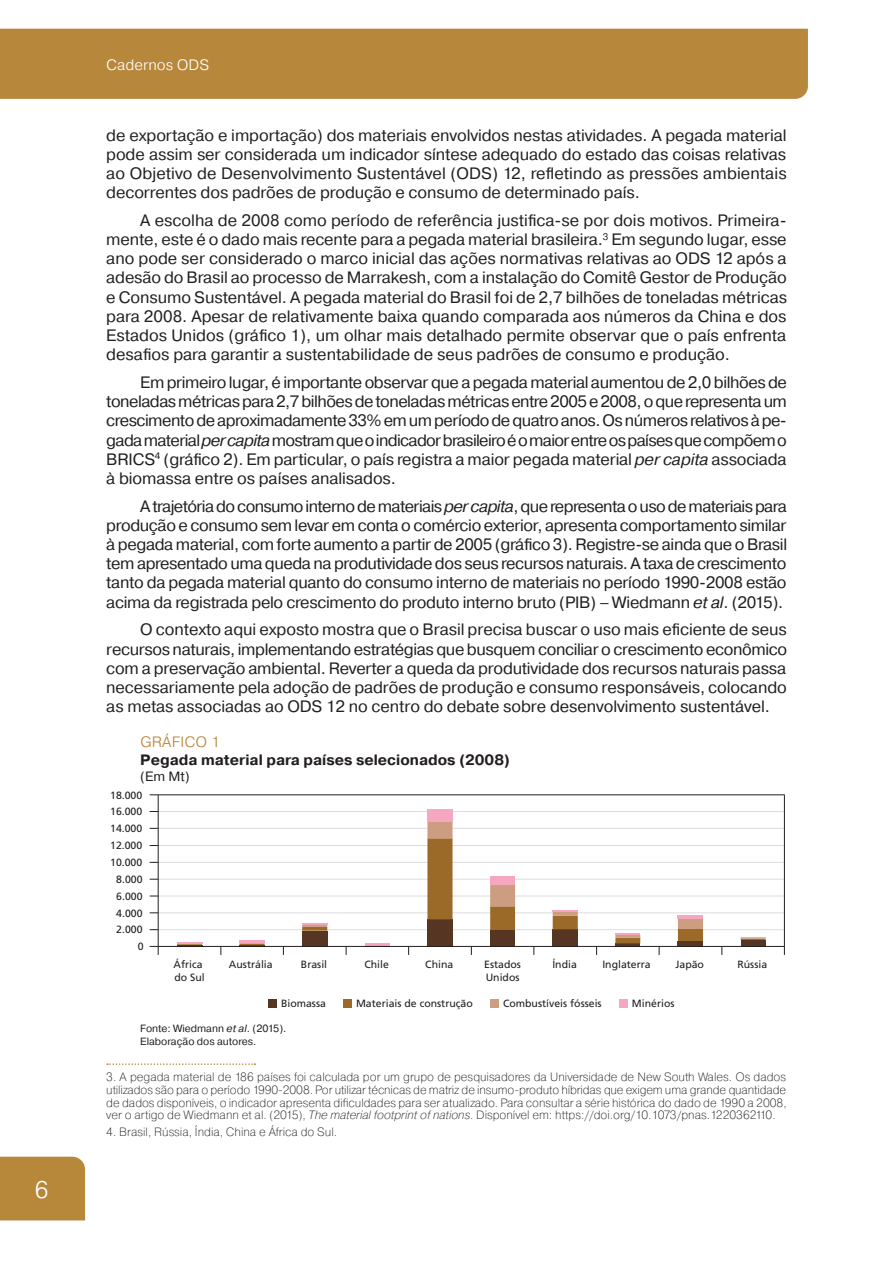
<style>
.page{position:relative;width:893px;height:1263px;background:#fff}
.page>*{position:absolute;margin:0;border:0;box-sizing:border-box;transform-origin:0 0}
.t1{font:300 24px "Pragmatica";color:#fff}
.texto_corrido_COM_recuo{font:16.5px/19.2px "Pragmatica";letter-spacing:-.005em;color:#231f20;text-align:justify}
.titulo_2_grafico{font:700 15px "Pragmatica";color:#231f20}
.t2{font:300 15px "Pragmatica";color:#fff}
.titulo_1_grafico{font:300 15px "Pragmatica";letter-spacing:.01em;color:#b7873a}
.titulo_3_grafico{font:13.5px "Pragmatica";color:#231f20}
.nota_rodape{font:200 12px/12.8px "Pragmatica";color:#231f20;text-align:justify}
.t3{font:10.5px/12.6px "Frutiger LT Pro";color:#231f20}
.fonte_grafico{font:10.5px "Pragmatica";color:#231f20}
.elaboracao_grafico{font:10.5px "Pragmatica";color:#231f20}
.s1{font-style:italic}
</style>
<div class="page">
<div style="left:0;top:29px;width:808px;height:70px;background:#b7873b"></div>
<div style="left:0;top:1157px;width:85px;height:63px;background:#b7873a"></div>
<hr style="left:158px;top:794px;width:627px;height:1px;background:#231f20">
<hr style="left:158px;top:811px;width:626px;height:1px;background:#dcdddf">
<hr style="left:158px;top:828px;width:626px;height:1px;background:#dcdddf">
<hr style="left:158px;top:845px;width:626px;height:1px;background:#dcdddf">
<hr style="left:158px;top:862px;width:626px;height:1px;background:#dcdddf">
<hr style="left:158px;top:879px;width:626px;height:1px;background:#dcdddf">
<hr style="left:158px;top:896px;width:626px;height:1px;background:#dcdddf">
<hr style="left:158px;top:912px;width:626px;height:1px;background:#dcdddf">
<hr style="left:158px;top:929px;width:626px;height:1px;background:#dcdddf">
<svg style="left:177px;top:821px;width:588px;height:124px"></svg>
<svg style="left:741px;top:937px;width:24px;height:1px"></svg>
<hr style="left:678px;top:915px;width:25px;height:4px;background:#f5a7c0">
<svg style="left:615px;top:934px;width:25px;height:1px"></svg>
<hr style="left:553px;top:910px;width:25px;height:2px;background:#f5a7c0">
<div style="left:490px;top:877px;width:25px;height:8px;background:#f5a7c0"></div>
<div style="left:427px;top:809px;width:26px;height:12px;background:#f5a7c0"></div>
<hr style="left:365px;top:943px;width:25px;height:2px;background:#f5a7c0">
<hr style="left:302px;top:923px;width:25px;height:2px;background:#f5a7c0">
<hr style="left:239px;top:940px;width:26px;height:2px;background:#f5a7c0">
<svg style="left:177px;top:942px;width:25px;height:4px"></svg>
<hr style="left:158px;top:795px;width:1px;height:151px;background:#231f20">
<hr style="left:784px;top:795px;width:1px;height:152px;background:#231f20">
<hr style="left:158px;top:946px;width:626px;height:1px;background:#231f20">
<svg style="left:150px;top:946px;width:9px;height:9px"></svg>
<div style="left:268px;top:999px;width:9px;height:9px;background:#563522"></div>
<div style="left:343px;top:999px;width:9px;height:9px;background:#9b6a28"></div>
<div style="left:490px;top:999px;width:9px;height:9px;background:#cc9d80"></div>
<div style="left:619px;top:999px;width:9px;height:9px;background:#f5a7c0"></div>
<svg style="left:107px;top:1063px;width:148px;height:2px"></svg>
<h1 class="t1" style="left:35px;top:1174px;width:15px">6</h1>
<p class="t2" style="left:106px;top:55px;width:104px">Cadernos ODS</p>
<p class="texto_corrido_COM_recuo" style="left:106px;top:126px;width:682px">de exportação e importação) dos materiais envolvidos nestas atividades. A pegada material pode assim ser considerada um indicador síntese adequado do estado das coisas relativas ao Objetivo de Desenvolvimento Sustentável (ODS) 12, refletindo as pressões ambientais decorrentes dos padrões de produção e consumo de determinado país.</p>
<p class="texto_corrido_COM_recuo" style="left:106px;top:211px;width:682px;text-indent:34px">A escolha de 2008 como período de referência justifica-se por dois motivos. Primeira&shy;mente, este é o dado mais recente para a pegada material brasileira.<sup>3</sup> Em segundo lugar, esse ano pode ser considerado o marco inicial das ações normativas relativas ao ODS 12 após a adesão do Brasil ao processo de Marrakesh, com a instalação do Comitê Gestor de Produção e Consumo Sustentável. A pegada material do Brasil foi de 2,7 bilhões de toneladas métricas para 2008. Apesar de relativamente baixa quando comparada aos números da China e dos Estados Unidos (gráfico 1), um olhar mais detalhado permite observar que o país enfrenta desafios para garantir a sustentabilidade de seus padrões de consumo e produção.</p>
<p class="texto_corrido_COM_recuo" style="left:106px;top:373px;width:682px;text-indent:34px">Em primeiro lugar, é importante observar que a pegada material aumentou de 2,0 bilhões de toneladas métricas para 2,7 bilhões de toneladas métricas entre 2005 e 2008, o que representa um crescimento de aproximadamente 33% em um período de quatro anos. Os números relativos à pe&shy;gada material <span class="s1">per capita</span> mostram que o indicador brasileiro é o maior entre os países que compõem o BRICS<sup>4</sup> (gráfico 2). Em particular, o país registra a maior pegada material <span class="s1">per capita</span> associada à biomassa entre os países analisados.</p>
<p class="texto_corrido_COM_recuo" style="left:106px;top:497px;width:682px;text-indent:34px">A trajetória do consumo interno de materiais <span class="s1">per capita</span>, que representa o uso de materiais para produção e consumo sem levar em conta o comércio exterior, apresenta comportamento similar à pegada material, com forte aumento a partir de 2005 (gráfico 3). Registre-se ainda que o Brasil tem apresentado uma queda na produtividade dos seus recursos naturais. A taxa de crescimento tanto da pegada material quanto do consumo interno de materiais no período 1990-2008 estão acima da registrada pelo crescimento do produto interno bruto (PIB) – Wiedmann <span class="s1">et al</span>. (2015).</p>
<p class="texto_corrido_COM_recuo" style="left:106px;top:620px;width:682px;text-indent:34px">O contexto aqui exposto mostra que o Brasil precisa buscar o uso mais eficiente de seus recursos naturais, implementando estratégias que busquem conciliar o crescimento econômico com a preservação ambiental. Reverter a queda da produtividade dos recursos naturais passa necessariamente pela adoção de padrões de produção e consumo responsáveis, colocando as metas associadas ao ODS 12 no centro do debate sobre desenvolvimento sustentável.</p>
<p class="titulo_1_grafico" style="left:140px;top:732px;width:81px">GRÁFICO 1</p>
<p class="titulo_2_grafico" style="left:140px;top:750px;width:371px">Pegada material para países selecionados (2008)</p>
<p class="titulo_3_grafico" style="left:140px;top:768px;width:51px">(Em Mt)</p>
<p class="t3" style="left:110px;top:789px;width:34px">18.000</p>
<p class="t3" style="left:110px;top:805px;width:34px">16.000</p>
<p class="t3" style="left:110px;top:822px;width:34px">14.000</p>
<p class="t3" style="left:110px;top:839px;width:34px">12.000</p>
<p class="t3" style="left:110px;top:856px;width:34px">10.000</p>
<p class="t3" style="left:116px;top:873px;width:28px">8.000</p>
<p class="t3" style="left:116px;top:890px;width:28px">6.000</p>
<p class="t3" style="left:116px;top:907px;width:28px">4.000</p>
<p class="t3" style="left:116px;top:923px;width:28px">2.000</p>
<p class="t3" style="left:138px;top:940px;width:7px">0</p>
<p class="t3" style="left:173px;top:958px;width:33px">África do Sul</p>
<p class="t3" style="left:229px;top:958px;width:45px">Austrália</p>
<p class="t3" style="left:301px;top:958px;width:28px">Brasil</p>
<p class="t3" style="left:364px;top:958px;width:26px">Chile</p>
<p class="t3" style="left:425px;top:958px;width:30px">China</p>
<p class="t3" style="left:484px;top:958px;width:38px">Estados<br>Unidos</p>
<p class="t3" style="left:552px;top:958px;width:26px">Índia</p>
<p class="t3" style="left:602px;top:958px;width:50px">Inglaterra</p>
<p class="t3" style="left:675px;top:958px;width:30px">Japão</p>
<p class="t3" style="left:737px;top:958px;width:31px">Rússia</p>
<p class="t3" style="left:281px;top:997px;width:46px">Biomassa</p>
<p class="t3" style="left:356px;top:997px;width:118px">Materiais de construção</p>
<p class="t3" style="left:503px;top:997px;width:100px">Combustíveis fósseis</p>
<p class="t3" style="left:632px;top:997px;width:44px">Minérios</p>
<p class="fonte_grafico" style="left:140px;top:1022px;width:148px">Fonte: Wiedmann <span class="s1">et al</span>. (2015).</p>
<p class="elaboracao_grafico" style="left:140px;top:1035px;width:118px">Elaboração dos autores.</p>
<p class="nota_rodape" style="left:106px;top:1070px;width:682px">3. A pegada material de 186 países foi calculada por um grupo de pesquisadores da Universidade de New South Wales. Os dados utilizados são para o período 1990-2008. Por utilizar técnicas de matriz de insumo-produto híbridas que exigem uma grande quantidade de dados disponíveis, o indicador apresenta dificuldades para ser atualizado. Para consultar a série histórica do dado de 1990 a 2008, ver o artigo de Wiedmann et al. (2015), <span class="s1">The material footprint of nations</span>. Disponível em: https://doi.org/10.1073/pnas.1220362110.</p>
<p class="nota_rodape" style="left:106px;top:1125px;width:232px">4. Brasil, Rússia, Índia, China e África do Sul.</p>
</div>
